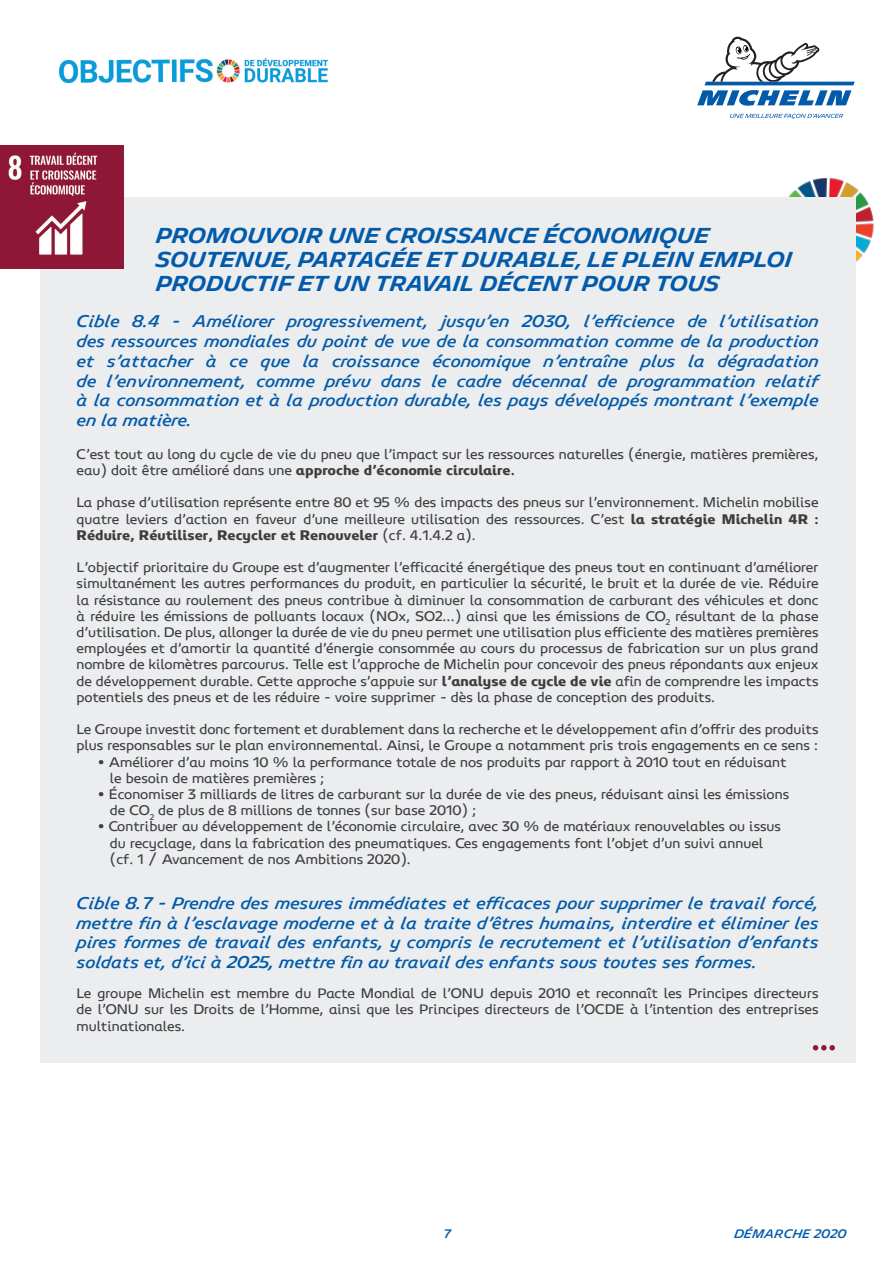
<style>
.page{position:relative;width:893px;height:1263px;background:#fff}
.page>*{position:absolute;margin:0;border:0;box-sizing:border-box;transform-origin:0 0}
.t1{font:600 21px/24px "Michelin Unit Titling";color:#015aaa;scale:.9 1}
.t2{font:italic 500 16.5px/19.8px "Michelin Unit Text";color:#015aaa;text-align:justify}
.t3{font:13.5px/16.2px "Michelin Unit Text";color:#3e3e3f}
.t4{font:italic 500 12px "Michelin Unit Text";color:#015aaa}
.s1{font-weight:700}
</style>
<div class="page">
<svg style="left:730px;top:114px;width:113px;height:5px"></svg>
<svg style="left:697px;top:37px;width:158px;height:69px"></svg>
<img style="left:59px;top:58px;width:269px;height:26px">
<img style="left:788px;top:178px;width:86px;height:97px">
<div style="left:40px;top:197px;width:815px;height:866px;background:#ebedef"></div>
<img style="left:0;top:146px;width:123px;height:123px">
<svg style="left:813px;top:1045px;width:22px;height:5px"></svg>
<h1 class="t1" style="left:156px;top:224px;width:708px">PROMOUVOIR UNE CROISSANCE ÉCONOMIQUE<br>SOUTENUE, PARTAGÉE ET DURABLE, LE PLEIN EMPLOI<br>PRODUCTIF ET UN TRAVAIL DÉCENT POUR TOUS</h1>
<p class="t2" style="left:77px;top:311px;width:744px">Cible 8.4 - Améliorer progressivement, jusqu’en 2030, l’efficience de l’utilisation des ressources mondiales du point de vue de la consommation comme de la production et s’attacher à ce que la croissance économique n’entraîne plus la dégradation de l’environnement, comme prévu dans le cadre décennal de programmation relatif à la consommation et à la production durable, les pays développés montrant l’exemple en la matière.</p>
<p class="t3" style="left:77px;top:446px;width:743px">C’est tout au long du cycle de vie du pneu que l’impact sur les ressources naturelles (énergie, matières premières, eau) doit être amélioré dans une <span class="s1">approche d’économie circulaire.</span></p>
<p class="t3" style="left:77px;top:494px;width:743px;text-align:justify">La phase d’utilisation représente entre 80 et 95 % des impacts des pneus sur l’environnement. Michelin mobilise quatre leviers d’action en faveur d’une meilleure utilisation des ressources. C’est <span class="s1">la stratégie Michelin 4R :<br>Réduire, Réutiliser, Recycler et Renouveler</span> (cf. 4.1.4.2 a).</p>
<p class="t3" style="left:77px;top:559px;width:743px;text-align:justify">L’objectif prioritaire du Groupe est d’augmenter l’efficacité énergétique des pneus tout en continuant d’améliorer simultanément les autres performances du produit, en particulier la sécurité, le bruit et la durée de vie. Réduire la résistance au roulement des pneus contribue à diminuer la consommation de carburant des véhicules et donc à réduire les émissions de polluants locaux (NOx, SO2…) ainsi que les émissions de CO<sub>2</sub> résultant de la phase d’utilisation. De plus, allonger la durée de vie du pneu permet une utilisation plus efficiente des matières premières employées et d’amortir la quantité d’énergie consommée au cours du processus de fabrication sur un plus grand nombre de kilomètres parcourus. Telle est l’approche de Michelin pour concevoir des pneus répondants aux enjeux de développement durable. Cette approche s’appuie sur <span class="s1">l’analyse de cycle de vie</span> afin de comprendre les impacts potentiels des pneus et de les réduire - voire supprimer - dès la phase de conception des produits.</p>
<p class="t3" style="left:77px;top:721px;width:743px">Le Groupe investit donc fortement et durablement dans la recherche et le développement afin d’offrir des produits plus responsables sur le plan environnemental. Ainsi, le Groupe a notamment pris trois engagements en ce sens :</p>
<p class="t3" style="left:110px;top:754px;width:678px;text-indent:-12px">• Améliorer d’au moins 10 % la performance totale de nos produits par rapport à 2010 tout en réduisant le besoin de matières premières ;</p>
<p class="t3" style="left:110px;top:786px;width:681px;text-indent:-12px">• Économiser 3 milliards de litres de carburant sur la durée de vie des pneus, réduisant ainsi les émissions de CO<sub>2</sub> de plus de 8 millions de tonnes (sur base 2010) ;</p>
<p class="t3" style="left:110px;top:818px;width:673px;text-indent:-12px">• Contribuer au développement de l’économie circulaire, avec 30 % de matériaux renouvelables ou issus du recyclage, dans la fabrication des pneumatiques. Ces engagements font l’objet d’un suivi annuel (cf. 1 / Avancement de nos Ambitions 2020).</p>
<p class="t2" style="left:77px;top:893px;width:743px">Cible 8.7 - Prendre des mesures immédiates et efficaces pour supprimer le travail forcé, mettre fin à l’esclavage moderne et à la traite d’êtres humains, interdire et éliminer les pires formes de travail des enfants, y compris le recrutement et l’utilisation d’enfants soldats et, d’ici à 2025, mettre fin au travail des enfants sous toutes ses formes.</p>
<p class="t3" style="left:77px;top:985px;width:743px;text-align:justify">Le groupe Michelin est membre du Pacte Mondial de l’ONU depuis 2010 et reconnaît les Principes directeurs de l’ONU sur les Droits de l’Homme, ainsi que les Principes directeurs de l’OCDE à l’intention des entreprises multinationales.</p>
<p class="t4" style="left:443px;top:1226px;width:9px">7</p>
<p class="t4" style="left:734px;top:1226px;width:114px">DÉMARCHE 2020</p>
</div>
